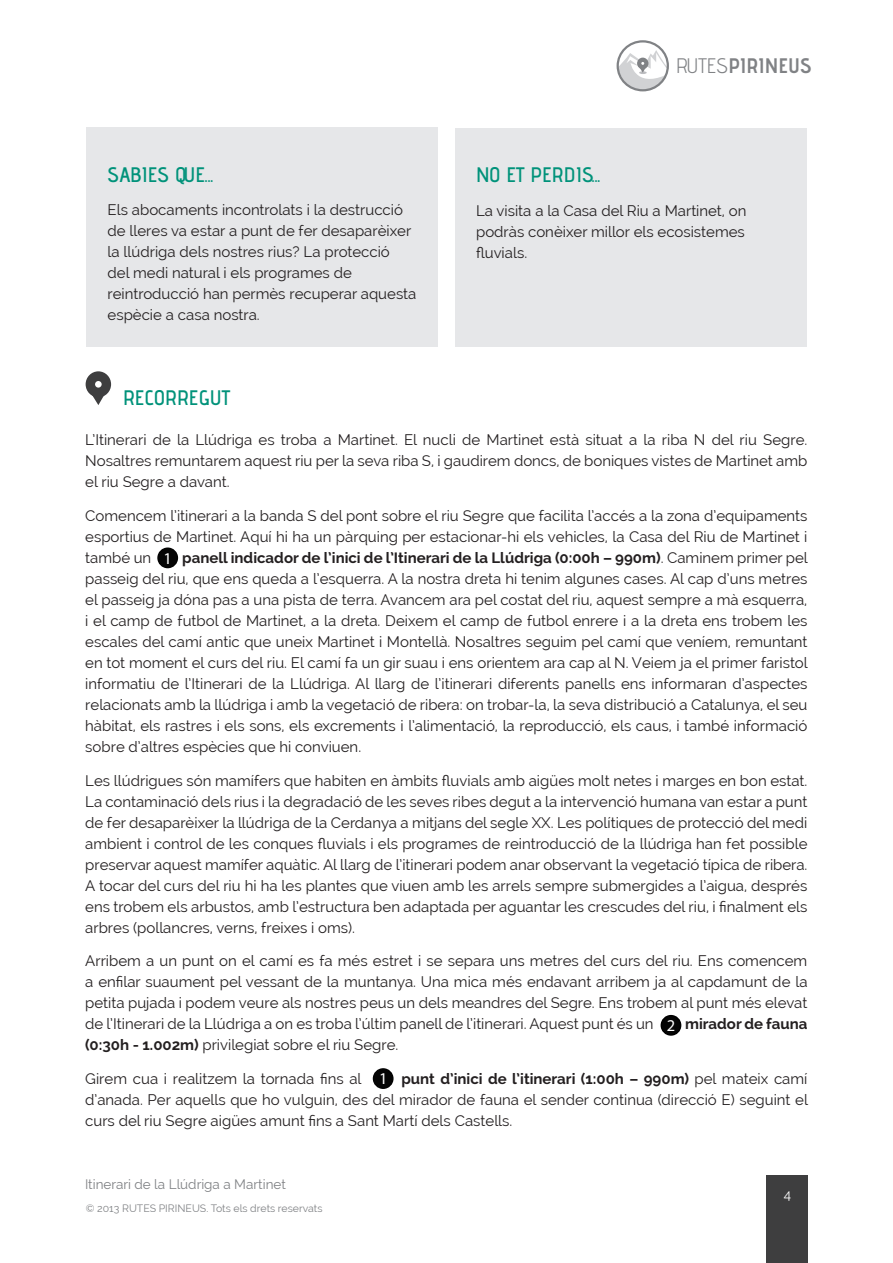
<style>
.page{position:relative;width:893px;height:1263px;background:#fff}
.page>*{position:absolute;margin:0;border:0;box-sizing:border-box;transform-origin:0 0}
.Text_interior_RUTES{font:600 21px "Advent Pro";color:#00927a}
.t1{font:700 21px "Advent Pro";color:#808285}
.t2{font:16.5px "Myriad Pro";color:#fff}
.Text_interior_RUTES-2{font:15px/21px "Raleway";color:#231f20;text-align:justify}
.Text_interior_RUTES-3{font:700 15px "Raleway";color:#231f20}
.t3{font:13.5px "Raleway";color:#808285}
.t4{font:13.5px "Raleway";color:#fff}
.t5{font:10.5px "Raleway";color:#808285}
.s1{font-weight:400}
.s2{font-weight:700}
</style>
<div class="page">
<svg style="left:617px;top:40px;width:52px;height:52px"></svg>
<div style="left:767px;top:1175px;width:41px;height:88px;background:#3e3e3f"></div>
<svg style="left:86px;top:371px;width:25px;height:34px"></svg>
<div style="left:158px;top:548px;width:19px;height:19px;background:#050505;border-radius:50%"></div>
<div style="left:157px;top:547px;width:21px;height:21px;border:2px solid #030303;border-radius:50%"></div>
<div style="left:86px;top:128px;width:352px;height:219px;background:#e6e7e9"></div>
<div style="left:455px;top:128px;width:352px;height:219px;background:#e6e7e9"></div>
<div style="left:661px;top:1016px;width:20px;height:19px;background:#050505;border-radius:50%"></div>
<div style="left:661px;top:1015px;width:20px;height:21px;border:2px solid #000;border-radius:50%"></div>
<div style="left:374px;top:1069px;width:19px;height:19px;background:#050505;border-radius:50%"></div>
<div style="left:373px;top:1068px;width:21px;height:21px;border:2px solid #030303;border-radius:50%"></div>
<p class="Text_interior_RUTES" style="left:108px;top:161px;width:108px">SABIES QUE...</p>
<p class="Text_interior_RUTES-2" style="left:108px;top:199px;width:310px;text-align:left">Els abocaments incontrolats i la destrucció de lleres va estar a punt de fer desaparèixer la llúdriga dels nostres rius? La protecció<br>del medi natural i els programes de reintroducció han permès recuperar aquesta espècie a casa nostra.</p>
<h1 class="t1" style="left:676px;top:53px;width:137px"><span class="s1">RUTES</span>PIRINEUS</h1>
<p class="Text_interior_RUTES" style="left:476px;top:162px;width:126px">NO ET PERDIS...</p>
<p class="Text_interior_RUTES-2" style="left:476px;top:200px;width:272px">La visita a la Casa del Riu a Martinet, on podràs conèixer millor els ecosistemes fluvials.</p>
<p class="Text_interior_RUTES" style="left:123px;top:385px;width:109px">RECORREGUT</p>
<p class="Text_interior_RUTES-2" style="left:85px;top:429px;width:724px">L’Itinerari de la Llúdriga es troba a Martinet. El nucli de Martinet està situat a la riba N del riu Segre.<br>Nosaltres remuntarem aquest riu per la seva riba S, i gaudirem doncs, de boniques vistes de Martinet amb el riu Segre a davant.</p>
<p class="Text_interior_RUTES-2" style="left:85px;top:505px;width:724px">Comencem l’itinerari a la banda S del pont sobre el riu Segre que facilita l’accés a la zona d’equipaments esportius de Martinet. Aquí hi ha un pàrquing per estacionar-hi els vehicles, la Casa del Riu de Martinet i també un</p>
<p class="Text_interior_RUTES-2" style="left:85px;top:547px;width:724px;text-indent:97px"><span class="s2">panell indicador de l’inici de l’Itinerari de la Llúdriga (0:00h – 990m)</span>. Caminem primer pel passeig del riu, que ens queda a l’esquerra. A la nostra dreta hi tenim algunes cases. Al cap d’uns metres el passeig ja dóna pas a una pista de terra. Avancem ara pel costat del riu, aquest sempre a mà esquerra, i el camp de futbol de Martinet, a la dreta. Deixem el camp de futbol enrere i a la dreta ens trobem les escales del camí antic que uneix Martinet i Montellà. Nosaltres seguim pel camí que veníem, remuntant en tot moment el curs del riu. El camí fa un gir suau i ens orientem ara cap al N. Veiem ja el primer faristol informatiu de l’Itinerari de la Llúdriga. Al llarg de l’itinerari diferents panells ens informaran d’aspectes relacionats amb la llúdriga i amb la vegetació de ribera: on trobar-la, la seva distribució a Catalunya, el seu hàbitat, els rastres i els sons, els excrements i l’alimentació, la reproducció, els caus, i també informació sobre d’altres espècies que hi conviuen.</p>
<p class="Text_interior_RUTES-2" style="left:85px;top:770px;width:724px">Les llúdrigues són mamífers que habiten en àmbits fluvials amb aigües molt netes i marges en bon estat.<br>La contaminació dels rius i la degradació de les seves ribes degut a la intervenció humana van estar a punt de fer desaparèixer la llúdriga de la Cerdanya a mitjans del segle XX. Les polítiques de protecció del medi ambient i control de les conques fluvials i els programes de reintroducció de la llúdriga han fet possible preservar aquest mamífer aquàtic. Al llarg de l’itinerari podem anar observant la vegetació típica de ribera.<br>A tocar del curs del riu hi ha les plantes que viuen amb les arrels sempre submergides a l’aigua, després ens trobem els arbustos, amb l’estructura ben adaptada per aguantar les crescudes del riu, i finalment els arbres (pollancres, verns, freixes i oms).</p>
<p class="Text_interior_RUTES-2" style="left:85px;top:950px;width:724px">Arribem a un punt on el camí es fa més estret i se separa uns metres del curs del riu. Ens comencem a enfilar suaument pel vessant de la muntanya. Una mica més endavant arribem ja al capdamunt de la petita pujada i podem veure als nostres peus un dels meandres del Segre. Ens trobem al punt més elevat de l’Itinerari de la Llúdriga a on es troba l’últim panell de l’itinerari. Aquest punt és un</p>
<p class="t2" style="left:164px;top:548px;width:10px">1</p>
<p class="Text_interior_RUTES-3" style="left:685px;top:1015px;width:124px">mirador de fauna</p>
<p class="t2" style="left:667px;top:1015px;width:10px">2</p>
<p class="Text_interior_RUTES-2" style="left:85px;top:1034px;width:315px"><span class="s2">(0:30h - 1.002m)</span> privilegiat sobre el riu Segre.</p>
<p class="Text_interior_RUTES-2" style="left:85px;top:1068px;width:278px">Girem cua i realitzem la tornada fins al</p>
<p class="Text_interior_RUTES-2" style="left:85px;top:1068px;width:724px;text-indent:316px"><span class="s2">punt d’inici de l’itinerari (1:00h – 990m)</span> pel mateix camí d’anada. Per aquells que ho vulguin, des del mirador de fauna el sender continua (direcció E) seguint el curs del riu Segre aigües amunt fins a Sant Martí dels Castells.</p>
<p class="t2" style="left:379px;top:1068px;width:10px">1</p>
<p class="t3" style="left:85px;top:1176px;width:202px">Itinerari de la Llúdriga a Martinet</p>
<p class="t5" style="left:86px;top:1202px;width:238px">© 2013 RUTES PIRINEUS. Tots els drets reservats</p>
<p class="t4" style="left:784px;top:1186px;width:9px">4</p>
</div>
